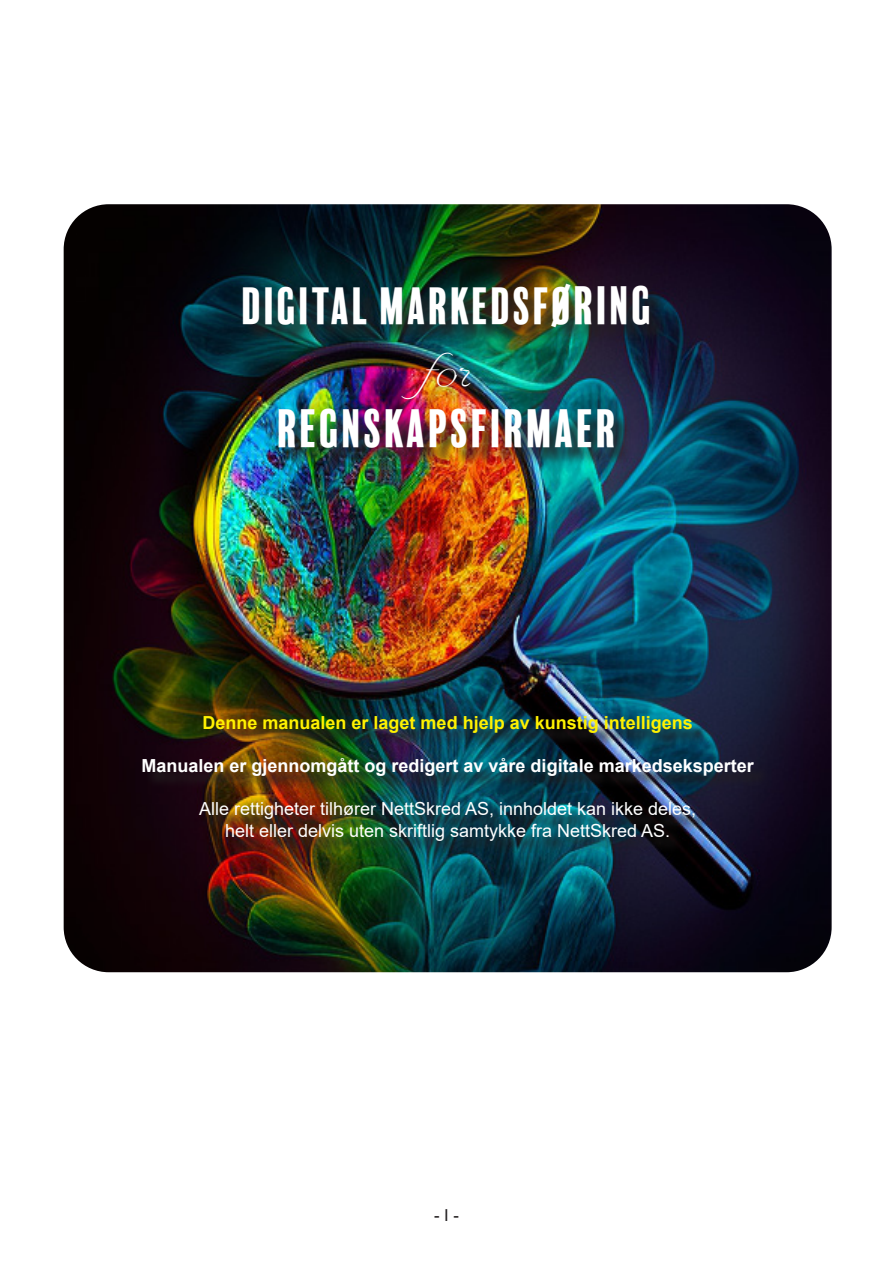
<style>
.page{position:relative;width:893px;height:1263px;background:#fff}
.page>*{position:absolute;margin:0;border:0;box-sizing:border-box;transform-origin:0 0}
.t1{font:49.5px "Balboa Plus Fill";color:#fff}
.t2{font:300 49.5px "Delaney";color:#fff}
.t3{font:48px "Balboa Plus Fill";color:#fff}
.toc_level_2{font:18px/21.6px "Arial";color:#fff;text-align:center}
.toc_level_2-2{font:700 18px "Arial";color:#fff}
.toc_level_2-3{font:700 18px "Arial";color:#fff101}
.t4{font:16.5px "Arial";color:#231f20}
.s1{font-size:49.5px}
</style>
<div class="page">
<img style="left:64px;top:204px;width:768px;height:768px">
<div style="left:245px;top:287px;width:423px;height:180px;background:#231f20;opacity:.81"></div>
<img style="left:145px;top:718px;width:627px;height:140px">
<p class="t3" style="left:241px;top:279px;width:414px">DIGITAL MARKEDSFØ<span class="s1">RING</span></p>
<p class="t2" style="left:422px;top:342px;width:53px">for</p>
<p class="t1" style="left:277px;top:401px;width:343px">REGNSKAPSFIRMAER</p>
<p class="toc_level_2-3" style="left:203px;top:710px;width:492px">Denne manualen er laget med hjelp av kunstig intelligens</p>
<p class="toc_level_2-2" style="left:142px;top:753px;width:614px">Manualen er gjennomgått og redigert av våre digitale markedseksperter</p>
<p class="toc_level_2" style="left:199px;top:798px;width:499px">Alle rettigheter tilhører NettSkred AS, innholdet kan ikke deles, helt eller delvis uten skriftlig samtykke fra NettSkred AS.</p>
<p class="t4" style="left:434px;top:1204px;width:26px">- I -</p>
</div>
